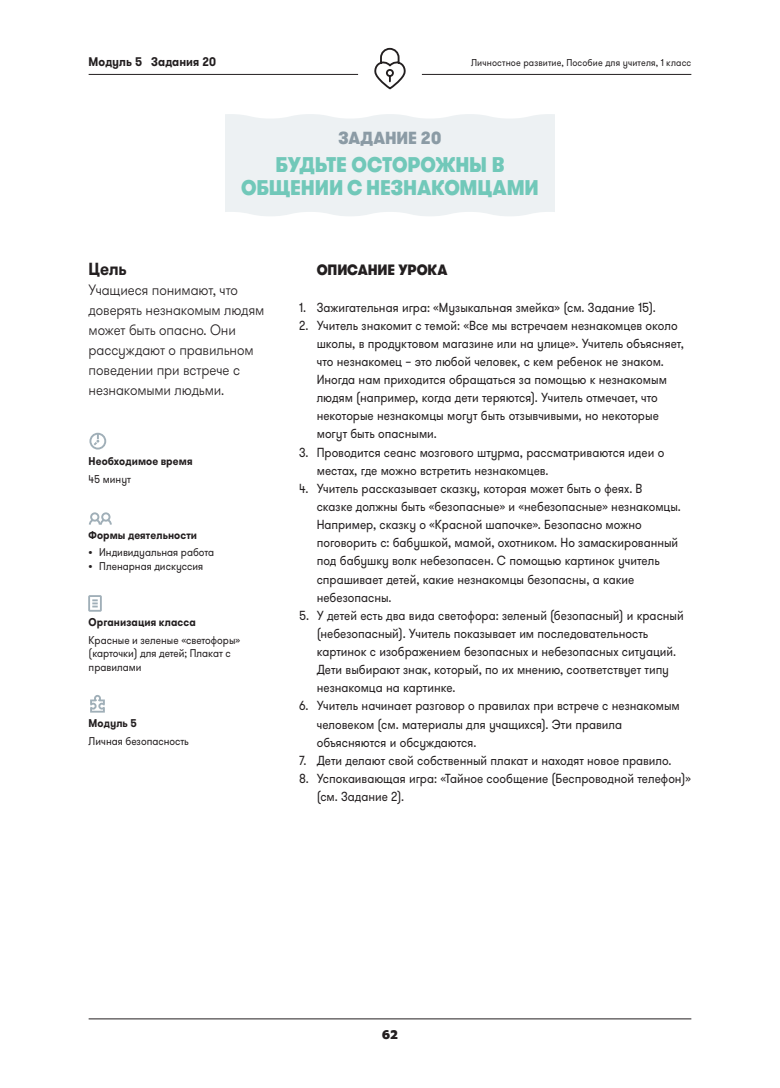
<style>
.page{position:relative;width:780px;height:1088px;background:#fff}
.page>*{position:absolute;margin:0;border:0;box-sizing:border-box;transform-origin:0 0}
.t1{font:900 21.25px/23.8px "GT Walsheim Pro";letter-spacing:-.01em;color:#71c8b9;text-align:center;scale:.9 1}
.t2{font:900 17.5px "GT Walsheim Pro";letter-spacing:-.005em;color:#8b9ba5;scale:.9 1}
.t3{font:700 17.5px "GT Walsheim Pro";color:#231f20;scale:.9 1}
.t4{font:300 15px/20px "GT Walsheim Pro";letter-spacing:-.01em;color:#231f20;scale:.9 1}
.t5{font:900 15px "GT Walsheim Pro";letter-spacing:-.005em;color:#231f20;scale:.9 1}
.t6{font:13.12px/18.1px "GT Walsheim Pro";color:#231f20;scale:.9 1}
.t7{font:700 12.5px "GT Walsheim Pro";letter-spacing:.005em;color:#231f20;scale:.9 1}
.t8{font:800 12.5px "Prompt";color:#231f20}
.t9{font:11.25px/13.8px "GT Walsheim Pro";color:#231f20;scale:.9 1}
.t10{font:700 11.25px "GT Walsheim Pro";letter-spacing:.01em;color:#231f20;scale:.9 1}
.t11{font:10px "GT Walsheim Pro";letter-spacing:.01em;color:#231f20;scale:.9 1}
.s1{font-weight:700}
</style>
<div class="page">
<div style="left:225px;top:114px;width:330px;height:102px;background:#edf1f3"></div>
<svg style="left:374px;top:47px;width:32px;height:43px"></svg>
<hr style="left:89px;top:1018px;width:602px;height:1px;background:#231f20">
<hr style="left:89px;top:74px;width:269px;height:1px;background:#231f20">
<hr style="left:422px;top:74px;width:269px;height:1px;background:#231f20">
<svg style="left:89px;top:433px;width:17px;height:16px"></svg>
<div style="left:101px;top:512px;width:9px;height:10px;border:2px solid #a0afb8;border-radius:50%"></div>
<svg style="left:89px;top:518px;width:23px;height:7px"></svg>
<div style="left:91px;top:513px;width:7px;height:8px;background:#fff;border-radius:50%"></div>
<div style="left:90px;top:512px;width:9px;height:10px;border:2px solid #a0afb8;border-radius:50%"></div>
<div style="left:88px;top:595px;width:14px;height:17px;border:2px solid #a0afb8"></div>
<svg style="left:92px;top:599px;width:6px;height:8px"></svg>
<svg style="left:90px;top:695px;width:15px;height:18px"></svg>
<p class="t7" style="left:89px;top:54px;width:143px">Модуль 5 Задания 20</p>
<p class="t11" style="left:471px;top:56px;width:246px">Личностное развитие, Пособие для учителя, 1 класс</p>
<h2 class="t2" style="left:338px;top:126px;width:116px">ЗАДАНИЕ 20</h2>
<h1 class="t1" style="left:241px;top:152px;width:332px">БУДЬТЕ ОСТОРОЖНЫ В<br>ОБЩЕНИИ С НЕЗНАКОМЦАМИ</h1>
<h2 class="t3" style="left:89px;top:258px;width:44px">Цель</h2>
<p class="t4" style="left:89px;top:280px;width:197px">Учащиеся понимают, что доверять незнакомым людям может быть опасно. Они рассуждают о правильном поведении при встрече с незнакомыми людьми.</p>
<p class="t10" style="left:89px;top:454px;width:117px">Необходимое время</p>
<p class="t9" style="left:89px;top:472px;width:49px">45 минут</p>
<p class="t10" style="left:89px;top:528px;width:122px">Формы деятельности</p>
<p class="t9" style="left:89px;top:546px;width:141px"><span class="s1">•</span> Индивидуальная работа</p>
<p class="t9" style="left:89px;top:559px;width:129px"><span class="s1">•</span> Пленарная дискуссия</p>
<p class="t10" style="left:89px;top:615px;width:121px">Организация класса</p>
<p class="t9" style="left:89px;top:633px;width:170px">Красные и зеленые «светофоры» (карточки) для детей; Плакат с правилами</p>
<p class="t10" style="left:89px;top:716px;width:55px">Модуль 5</p>
<p class="t9" style="left:89px;top:734px;width:113px">Личная безопасность</p>
<p class="t5" style="left:317px;top:260px;width:147px">ОПИСАНИЕ УРОКА</p>
<p class="t6" style="left:299px;top:298px;width:398px">1. Зажигательная игра: «Музыкальная змейка» (см. Задание 15).</p>
<p class="t6" style="left:317px;top:316px;width:409px;text-indent:-18px">2. Учитель знакомит с темой: «Все мы встречаем незнакомцев около школы, в продуктовом магазине или на улице». Учитель объясняет, что незнакомец – это любой человек, с кем ребенок не знаком.<br>Иногда нам приходится обращаться за помощью к незнакомым людям (например, когда дети теряются). Учитель отмечает, что некоторые незнакомцы могут быть отзывчивыми, но некоторые могут быть опасными.</p>
<p class="t6" style="left:317px;top:443px;width:387px;text-indent:-18px">3. Проводится сеанс мозгового штурма, рассматриваются идеи о местах, где можно встретить незнакомцев.</p>
<p class="t6" style="left:317px;top:479px;width:406px;text-indent:-18px">4. Учитель рассказывает сказку, которая может быть о феях. В сказке должны быть «безопасные» и «небезопасные» незнакомцы.<br>Например, сказку о «Красной шапочке». Безопасно можно поговорить с: бабушкой, мамой, охотником. Но замаскированный под бабушку волк небезопасен. С помощью картинок учитель спрашивает детей, какие незнакомцы безопасны, а какие небезопасны.</p>
<p class="t6" style="left:317px;top:606px;width:409px;text-indent:-18px">5. У детей есть два вида светофора: зеленый (безопасный) и красный (небезопасный). Учитель показывает им последовательность картинок с изображением безопасных и небезопасных ситуаций.<br>Дети выбирают знак, который, по их мнению, соответствует типу незнакомца на картинке.</p>
<p class="t6" style="left:317px;top:697px;width:405px;text-indent:-18px">6. Учитель начинает разговор о правилах при встрече с незнакомым человеком (см. материалы для учащихся). Эти правила объясняются и обсуждаются.</p>
<p class="t6" style="left:299px;top:751px;width:415px">7. Дети делают свой собственный плакат и находят новое правило.</p>
<p class="t6" style="left:317px;top:769px;width:417px;text-indent:-18px">8. Успокаивающая игра: «Тайное сообщение (Беспроводной телефон)» (см. Задание 2).</p>
<p class="t8" style="left:382px;top:1025px;width:17px">62</p>
</div>
